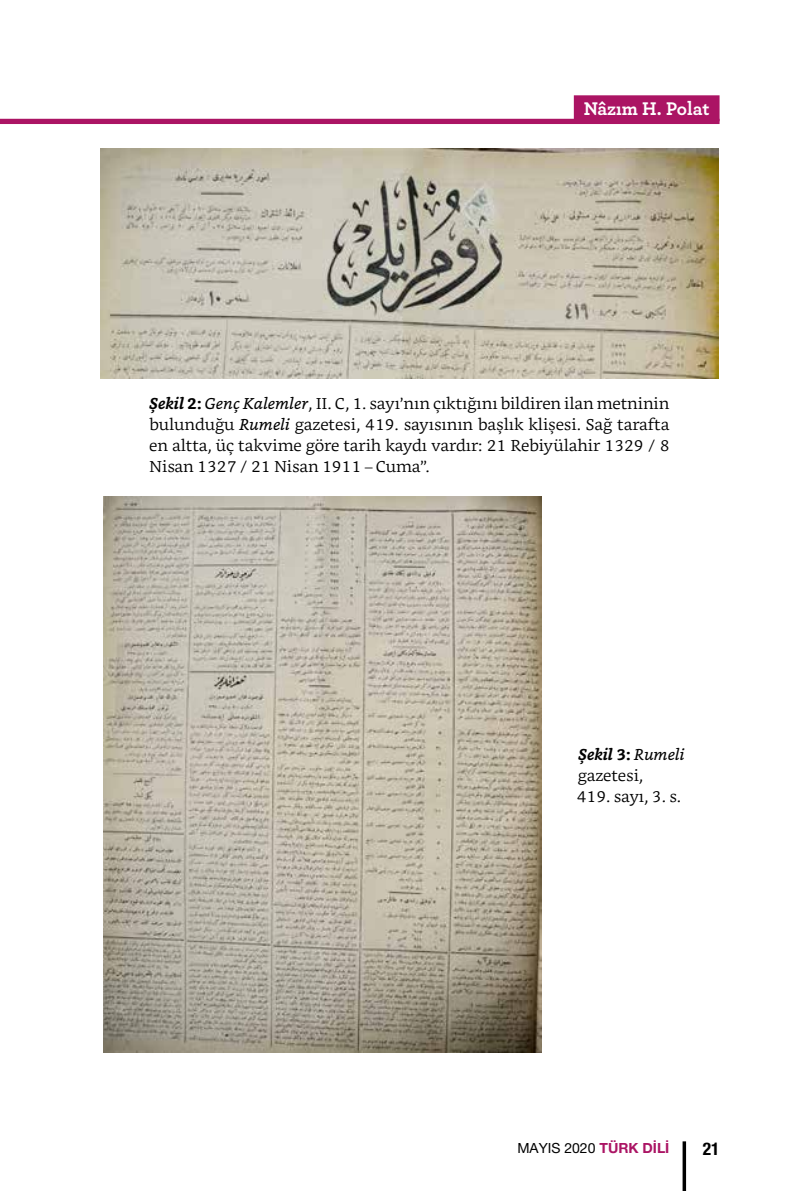
<style>
.page{position:relative;width:794px;height:1191px;background:#fff}
.page>*{position:absolute;margin:0;border:0;box-sizing:border-box;transform-origin:0 0}
.t1{font:700 19.25px "Archer";letter-spacing:-.005em;color:#fff}
.t2{font:700 condensed 17.5px "Helvetica Neue LT Pro";color:#000}
.t3{font:300 15.75px/21px "Bookerly";color:#000;text-align:justify}
.t4{font:14px "Helvetica Neue LT Pro";color:#000}
.s1{color:#ab1464}
.s2{font-weight:700;font-style:italic}
.s3{font-weight:700}
.s4{font-weight:400;font-style:italic}
.s5{font-weight:700;color:#ab1464}
</style>
<div class="page">
<div style="left:0;top:119px;width:719px;height:5px;background:#ab1464"></div>
<svg style="left:682px;top:1141px;width:4px;height:50px"></svg>
<div style="left:574px;top:95px;width:145px;height:26px;background:#ab1464"></div>
<img style="left:101px;top:149px;width:617px;height:229px">
<img style="left:104px;top:496px;width:437px;height:556px">
<p class="t1" style="left:574px;top:94px;width:147px"><span class="s1">..</span>Nâzım H. Polat<span class="s1">..</span></p>
<p class="t3" style="left:149px;top:393px;width:522px"><span class="s2">Şekil</span> <span class="s3">2:</span> <span class="s4">Genç Kalemler</span>, II. C, 1. sayı’nın çıktığını bildiren ilan metninin bulunduğu <span class="s4">Rumeli</span> gazetesi, 419. sayısının başlık klişesi. Sağ tarafta en altta, üç takvime göre tarih kaydı vardır: 21 Rebiyülahir 1329 / 8<br>Nisan 1327 / 21 Nisan 1911 – Cuma”.</p>
<p class="t3" style="left:577px;top:743px;width:109px;text-align:left"><span class="s2">Şekil</span> <span class="s3">3:</span> <span class="s4">Rumeli </span>gazetesi,<br>419. sayı, 3. s.</p>
<p class="t4" style="left:517px;top:1139px;width:153px">MAYIS 2020 <span class="s5">TÜRK DİLİ</span></p>
<p class="t2" style="left:702px;top:1138px;width:18px">21</p>
</div>
